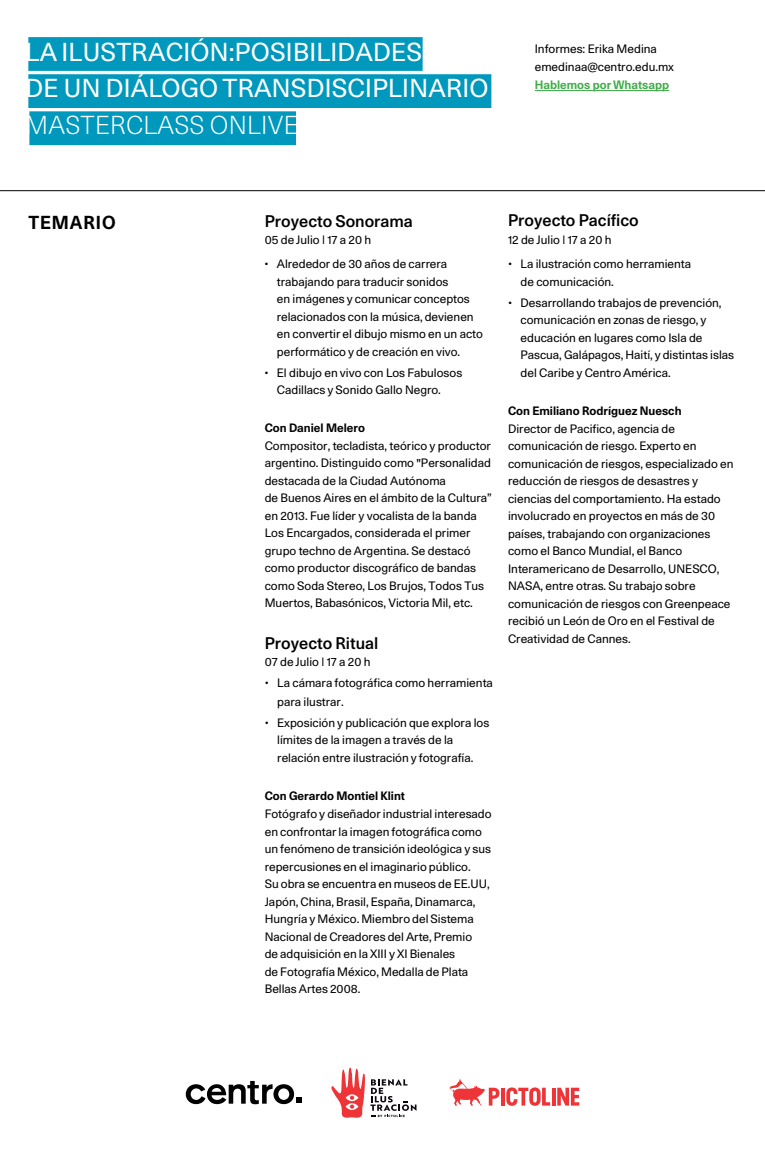
<style>
.page{position:relative;width:765px;height:1149px;background:#fff}
.page>*{position:absolute;margin:0;border:0;box-sizing:border-box;transform-origin:0 0}
.t1{font:25px/35.8px "Unica 77 LL";letter-spacing:.01em;color:#fff}
.t2{font:300 25px "Unica 77 LL";letter-spacing:.01em;color:#fff}
.t3{font:700 18.12px "Unica 77 LL";letter-spacing:.05em;color:#000}
.t4{font:500 16.25px "Unica 77 LL";color:#000}
.t5{font:11.75px/17.5px "Unica 77 LL";color:#000}
.t6{font:700 11.75px "Unica 77 LL";color:#000}
.t7{font:700 11.75px "Unica 77 LL";color:#41ad49}
</style>
<div class="page">
<hr style="left:0;top:190px;width:765px;height:1px;background:#000">
<svg style="left:186px;top:1080px;width:116px;height:23px"></svg>
<svg style="left:449px;top:1079px;width:50px;height:26px"></svg>
<hr style="left:501px;top:1087px;width:4px;height:18px;background:#ee3437">
<svg style="left:506px;top:1087px;width:44px;height:18px"></svg>
<hr style="left:552px;top:1087px;width:3px;height:18px;background:#ee3437">
<svg style="left:557px;top:1087px;width:22px;height:18px"></svg>
<svg style="left:331px;top:1067px;width:86px;height:50px"></svg>
<hr style="left:535px;top:90px;width:134px;height:1px;background:#41ad49">
<div style="left:28px;top:37px;width:395px;height:34px;background:#0098bc"></div>
<div style="left:28px;top:74px;width:463px;height:34px;background:#0098bc"></div>
<div style="left:29px;top:111px;width:267px;height:35px;background:#0098bc"></div>
<h1 class="t1" style="left:26px;top:34px;width:464px">LA ILUSTRACIÓN:POSIBILIDADES<br>DE UN DIÁLOGO TRANSDISCIPLINARIO</h1>
<h1 class="t2" style="left:26px;top:108px;width:274px">MASTERCLASS ONLIVE</h1>
<p class="t5" style="left:535px;top:40px;width:141px">Informes: Erika Medina emedinaa@centro.edu.mx</p>
<p class="t7" style="left:535px;top:76px;width:136px">Hablemos por Whatsapp</p>
<h2 class="t3" style="left:28px;top:210px;width:89px">TEMARIO</h2>
<h3 class="t4" style="left:265px;top:210px;width:150px">Proyecto Sonorama</h3>
<p class="t5" style="left:265px;top:231px;width:108px">05 de Julio | 17 a 20 h</p>
<p class="t5" style="left:277px;top:255px;width:208px;text-indent:-13px">• Alrededor de 30 años de carrera trabajando para traducir sonidos<br>en imágenes y comunicar conceptos relacionados con la música, devienen en convertir el dibujo mismo en un acto performático y de creación en vivo.</p>
<p class="t5" style="left:277px;top:363px;width:187px;text-indent:-12px">• El dibujo en vivo con Los Fabulosos<br>Cadillacs y Sonido Gallo Negro.</p>
<p class="t6" style="left:265px;top:420px;width:102px">Con Daniel Melero</p>
<p class="t5" style="left:265px;top:436px;width:228px">Compositor, tecladista, teórico y productor argentino. Distinguido como "Personalidad destacada de la Ciudad Autónoma<br>de Buenos Aires en el ámbito de la Cultura” en 2013. Fue líder y vocalista de la banda Los Encargados, considerada el primer grupo techno de Argentina. Se destacó como productor discográfico de bandas como Soda Stereo, Los Brujos, Todos Tus Muertos, Babasónicos, Victoria Mil, etc.</p>
<h3 class="t4" style="left:265px;top:631px;width:115px">Proyecto Ritual</h3>
<p class="t5" style="left:265px;top:652px;width:107px">07 de Julio | 17 a 20 h</p>
<p class="t5" style="left:277px;top:673px;width:217px;line-height:18.1px;text-indent:-13px">• La cámara fotográfica como herramienta para ilustrar.</p>
<p class="t5" style="left:277px;top:713px;width:214px;text-indent:-13px">• Exposición y publicación que explora los límites de la imagen a través de la relación entre ilustración y fotografía.</p>
<p class="t6" style="left:265px;top:788px;width:142px">Con Gerardo Montiel Klint</p>
<p class="t5" style="left:265px;top:804px;width:228px">Fotógrafo y diseñador industrial interesado en confrontar la imagen fotográfica como un fenómeno de transición ideológica y sus repercusiones en el imaginario público.<br>Su obra se encuentra en museos de EE.UU, Japón, China, Brasil, España, Dinamarca, Hungría y México. Miembro del Sistema Nacional de Creadores del Arte, Premio<br>de adquisición en la XIII y XI Bienales<br>de Fotografía México, Medalla de Plata Bellas Artes 2008.</p>
<h3 class="t4" style="left:508px;top:209px;width:132px">Proyecto Pacífico</h3>
<p class="t5" style="left:508px;top:230px;width:105px">12 de Julio | 17 a 20 h</p>
<p class="t5" style="left:521px;top:255px;width:172px;text-indent:-13px">• La ilustración como herramienta de comunicación.</p>
<p class="t5" style="left:521px;top:293px;width:215px;text-indent:-13px">• Desarrollando trabajos de prevención, comunicación en zonas de riesgo, y educación en lugares como Isla de Pascua, Galápagos, Haití, y distintas islas del Caribe y Centro América.</p>
<p class="t6" style="left:508px;top:402px;width:175px">Con Emiliano Rodríguez Nuesch</p>
<p class="t5" style="left:508px;top:419px;width:227px">Director de Pacifico, agencia de comunicación de riesgo. Experto en comunicación de riesgos, especializado en reducción de riesgos de desastres y ciencias del comportamiento. Ha estado involucrado en proyectos en más de 30 países, trabajando con organizaciones como el Banco Mundial, el Banco Interamericano de Desarrollo, UNESCO, NASA, entre otras. Su trabajo sobre comunicación de riesgos con Greenpeace recibió un León de Oro en el Festival de Creatividad de Cannes.</p>
</div>
